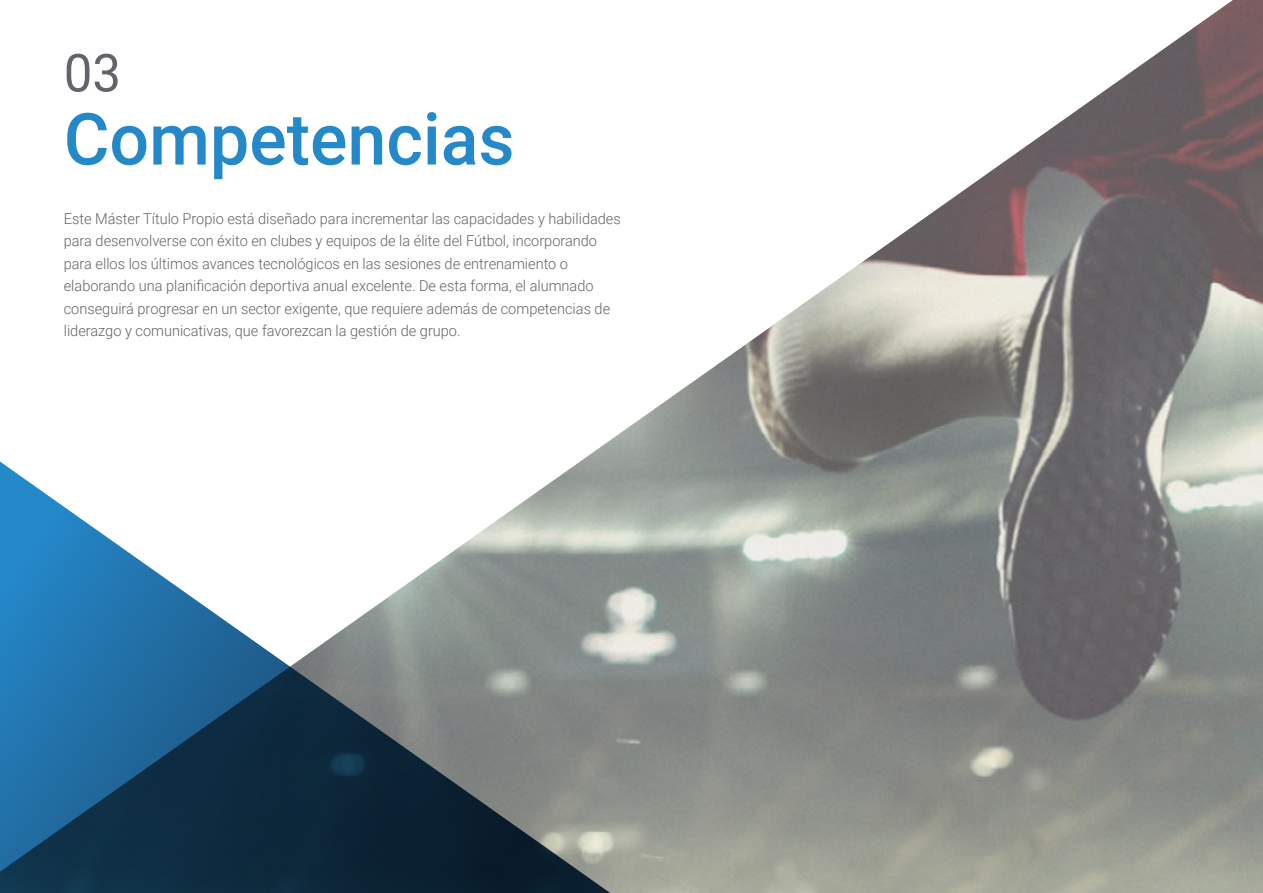
<style>
.page{position:relative;width:1263px;height:893px;background:#fff}
.page>*{position:absolute;margin:0;border:0;box-sizing:border-box;transform-origin:0 0}
.t1{font:500 72px "Roboto";color:#2488c9}
.t2{font:52.5px "Roboto";color:#61646a}
.t3{font:300 15px/22.5px "Roboto";color:#61646a}
</style>
<div class="page">
<img style="left:602px;top:0;width:661px;height:893px">
<svg style="left:0;top:446px;width:640px;height:447px"></svg>
<h2 class="t2" style="left:64px;top:36px;width:59px">03</h2>
<h1 class="t1" style="left:64px;top:89px;width:452px">Competencias</h1>
<p class="t3" style="left:64px;top:207px;width:559px">Este Máster Título Propio está diseñado para incrementar las capacidades y habilidades para desenvolverse con éxito en clubes y equipos de la élite del Fútbol, incorporando para ellos los últimos avances tecnológicos en las sesiones de entrenamiento o elaborando una planificación deportiva anual excelente. De esta forma, el alumnado conseguirá progresar en un sector exigente, que requiere además de competencias de liderazgo y comunicativas, que favorezcan la gestión de grupo.</p>
</div>
